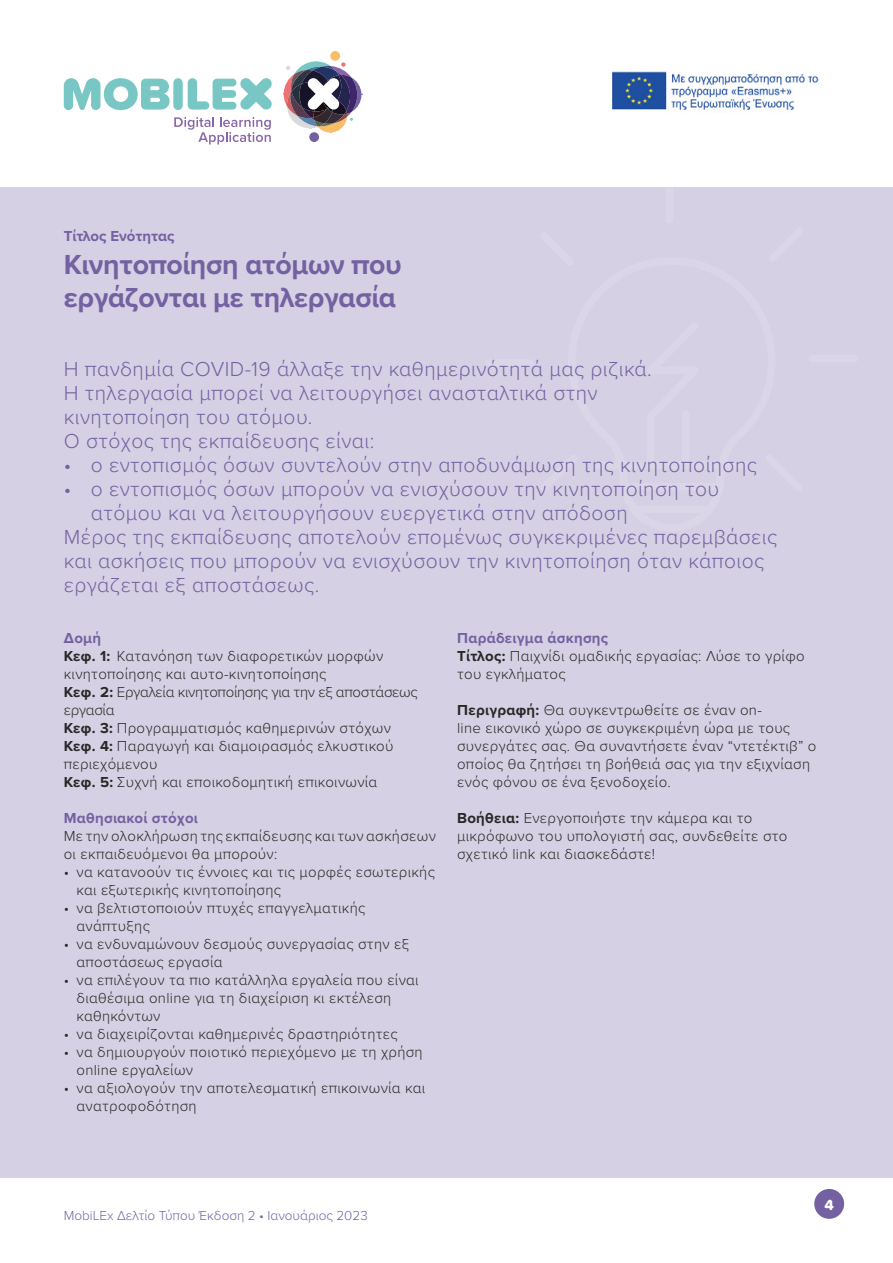
<style>
.page{position:relative;width:893px;height:1263px;background:#fff}
.page>*{position:absolute;margin:0;border:0;box-sizing:border-box;transform-origin:0 0}
.t1{font:700 28.5px/33px "Proxima Nova";letter-spacing:-.01em;color:#7361a1}
.t2{font:300 21px/24px "Proxima Nova";letter-spacing:.02em;color:#7361a1}
.t3{font:15.3px "Proxima Soft Extrabld";color:#fff}
.t4{font:300 15px/18px "Proxima Nova";letter-spacing:.02em;color:#282827}
.t5{font:700 15px "Proxima Nova";letter-spacing:.01em;color:#7361a1}
.t6{font:300 13.5px "Proxima Nova";color:#7361a1}
.s1{font-weight:700;color:#7361a1}
.s2{font-weight:700}
</style>
<div class="page">
<div style="left:330px;top:51px;width:10px;height:10px;background:#fabd68;border-radius:50%"></div>
<div style="left:309px;top:132px;width:10px;height:10px;background:#7460a1;border-radius:50%"></div>
<svg style="left:284px;top:61px;width:77px;height:71px"></svg>
<svg style="left:64px;top:78px;width:106px;height:32px"></svg>
<div style="left:173px;top:78px;width:10px;height:32px;background:#79c7c5;border-radius:5px"></div>
<svg style="left:188px;top:78px;width:84px;height:32px"></svg>
<svg style="left:174px;top:117px;width:97px;height:27px"></svg>
<div style="left:814px;top:1189px;width:30px;height:30px;background:#7361a1;border-radius:50%"></div>
<img style="left:612px;top:71px;width:207px;height:39px">
<div style="left:0;top:187px;width:893px;height:991px;background:#d5d0e3"></div>
<p class="t5" style="left:64px;top:225px;width:112px">Τίτλος Ενότητας</p>
<h1 class="t1" style="left:64px;top:248px;width:339px">Κινητοποίηση ατόμων που εργάζονται με τηλεργασία</h1>
<h2 class="t2" style="left:64px;top:356px;width:590px">Η πανδημία COVID-19 άλλαξε την καθημερινότητά μας ριζικά.<br>Η τηλεργασία μπορεί να λειτουργήσει ανασταλτικά στην κινητοποίηση του ατόμου.<br>Ο στόχος της εκπαίδευσης είναι:</h2>
<h2 class="t2" style="left:64px;top:452px;width:695px">• ο εντοπισμός όσων συντελούν στην αποδυνάμωση της κινητοποίησης</h2>
<h2 class="t2" style="left:64px;top:476px;width:657px">• ο εντοπισμός όσων μπορούν να ενισχύσουν την κινητοποίηση του</h2>
<h2 class="t2" style="left:91px;top:500px;width:538px">ατόμου και να λειτουργήσουν ευεργετικά στην απόδοση</h2>
<h2 class="t2" style="left:64px;top:524px;width:715px">Μέρος της εκπαίδευσης αποτελούν επομένως συγκεκριμένες παρεμβάσεις</h2>
<h2 class="t2" style="left:64px;top:548px;width:702px">και ασκήσεις που μπορούν να ενισχύσουν την κινητοποίηση όταν κάποιος</h2>
<h2 class="t2" style="left:64px;top:572px;width:257px">εργάζεται εξ αποστάσεως.</h2>
<p class="t4" style="left:64px;top:628px;width:355px"><span class="s1">Δομή<br></span><span class="s2">Κεφ. 1:</span> Κατανόηση των διαφορετικών μορφών κινητοποίησης και αυτο-κινητοποίησης<br><span class="s2">Κεφ. 2:</span> Εργαλεία κινητοποίησης για την εξ αποστάσεως εργασία<br><span class="s2">Κεφ. 3:</span> Προγραμματισμός καθημερινών στόχων <span class="s2">Κεφ. 4:</span> Παραγωγή και διαμοιρασμός ελκυστικού περιεχόμενου<br><span class="s2">Κεφ. 5:</span> Συχνή και εποικοδομητική επικοινωνία</p>
<p class="t5" style="left:64px;top:807px;width:136px">Μαθησιακοί στόχοι</p>
<p class="t4" style="left:64px;top:826px;width:374px">Με την ολοκλήρωση της εκπαίδευσης και των ασκήσεων οι εκπαιδευόμενοι θα μπορούν:</p>
<p class="t4" style="left:77px;top:862px;width:360px;text-indent:-13px">• να κατανοούν τις έννοιες και τις μορφές εσωτερικής και εξωτερικής κινητοποίησης</p>
<p class="t4" style="left:77px;top:898px;width:290px;text-indent:-13px">• να βελτιστοποιούν πτυχές επαγγελματικής ανάπτυξης</p>
<p class="t4" style="left:77px;top:934px;width:334px;text-indent:-13px">• να ενδυναμώνουν δεσμούς συνεργασίας στην εξ αποστάσεως εργασία</p>
<p class="t4" style="left:77px;top:970px;width:344px;text-indent:-13px">• να επιλέγουν τα πιο κατάλληλα εργαλεία που είναι διαθέσιμα online για τη διαχείριση κι εκτέλεση καθηκόντων</p>
<p class="t4" style="left:64px;top:1024px;width:335px">• να διαχειρίζονται καθημερινές δραστηριότητες</p>
<p class="t4" style="left:77px;top:1042px;width:348px;text-indent:-13px">• να δημιουργούν ποιοτικό περιεχόμενο με τη χρήση online εργαλείων</p>
<p class="t4" style="left:77px;top:1078px;width:350px;text-indent:-13px">• να αξιολογούν την αποτελεσματική επικοινωνία και ανατροφοδότηση</p>
<p class="t4" style="left:457px;top:628px;width:349px"><span class="s1">Παράδειγμα άσκησης<br></span><span class="s2">Τίτλος:</span> Παιχνίδι ομαδικής εργασίας: Λύσε το γρίφο του εγκλήματος</p>
<p class="t4" style="left:457px;top:700px;width:361px"><span class="s2">Περιγραφή:</span> Θα συγκεντρωθείτε σε έναν on-<br>line εικονικό χώρο σε συγκεκριμένη ώρα με τους συνεργάτες σας. Θα συναντήσετε έναν “ντετέκτιβ” ο οποίος θα ζητήσει τη βοήθειά σας για την εξιχνίαση ενός φόνου σε ένα ξενοδοχείο.</p>
<p class="t4" style="left:457px;top:808px;width:332px"><span class="s2">Βοήθεια:</span> Ενεργοποιήστε την κάμερα και το μικρόφωνο του υπολογιστή σας, συνδεθείτε στο σχετικό link και διασκεδάστε!</p>
<p class="t6" style="left:64px;top:1206px;width:305px">MobiLEx Δελτίο Τύπου Έκδοση 2 • Ιανουάριος 2023</p>
<p class="t3" style="left:824px;top:1193px;width:11px">4</p>
</div>
